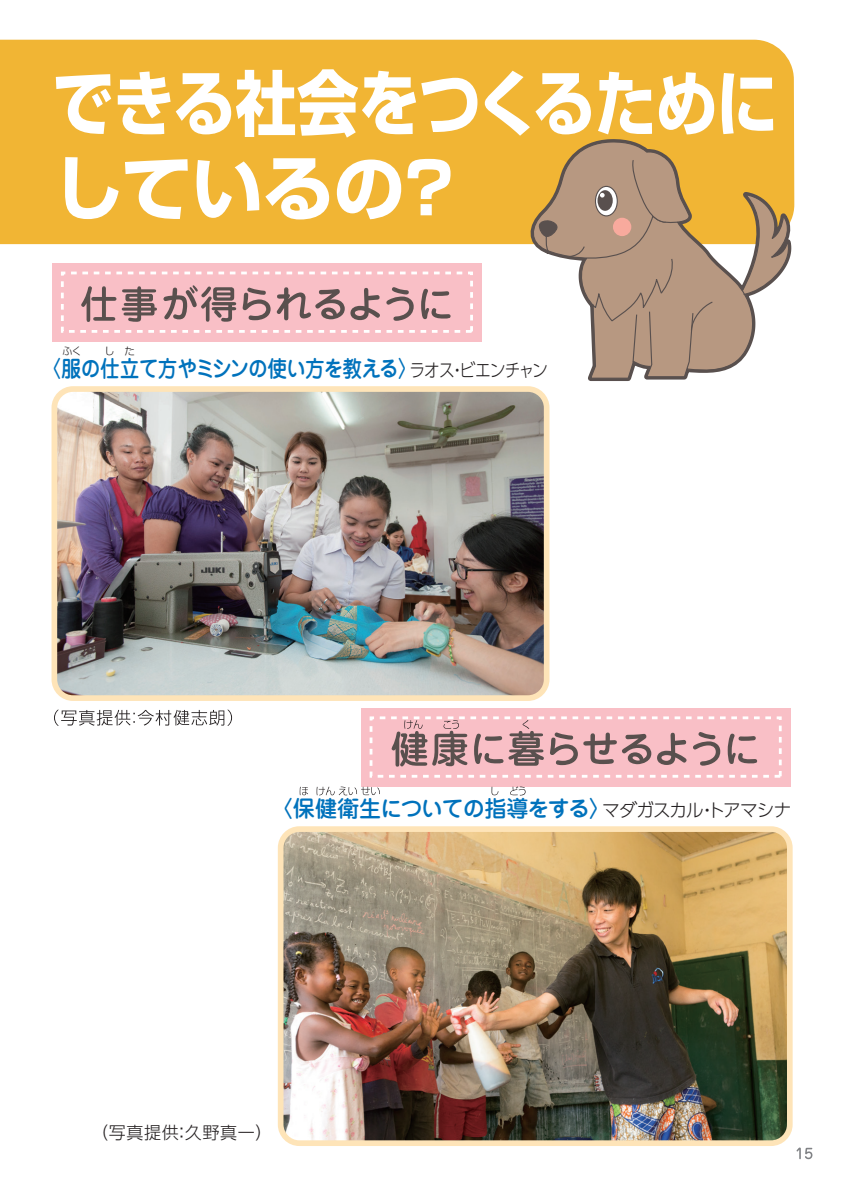
<style>
.page{position:relative;width:842px;height:1191px;background:#fff}
.page>*{position:absolute;margin:0;border:0;box-sizing:border-box;transform-origin:0 0}
.t1{font:22.6px "Jun 34 Pro Medium 90 pv RKSJ H";letter-spacing:-.05em;color:#0072bc;scale:.87 1}
.t2{font:22.6px "Jun 34 Pro Medium 90 pv RKSJ H";letter-spacing:-.05em;color:#0072bc}
.t3{font:17px "UD Shin Go Pr 6 N Light 90 pv RKSJ H";letter-spacing:.04em;color:#231f20}
.t4{font:10.4px "UD Shin Go Pr 6 N Light 90 pv RKSJ H";color:#231f20}
.s1{font-family:"UD Shin Go Pr 6 N Light 90 pv RKSJ H";font-size:18px;color:#231f20}
</style>
<div class="page">
<img style="left:0;top:39px;width:813px;height:1121px">
<svg style="left:796px;top:1147px;width:16px;height:12px"></svg>
<svg style="left:300px;top:787px;width:8px;height:8px"></svg>
<svg style="left:317px;top:786px;width:63px;height:9px"></svg>
<p class="t4" style="left:62px;top:343px;width:22px">ふく</p>
<p class="t4" style="left:104px;top:343px;width:32px">し た</p>
<p class="t1" style="left:42px;top:351px;width:583px">〈服の仕立て方やミシンの使い方を教える〉<span class="s1">ラオス・ビエンチャン</span></p>
<p class="t2" style="left:271px;top:790px;width:522px">〈保健衛生についての指導をする〉<span class="s1">マダガスカル・トアマシナ</span></p>
<p class="t3" style="left:91px;top:1119px;width:183px">（写真提供：久野真一）</p>
</div>
